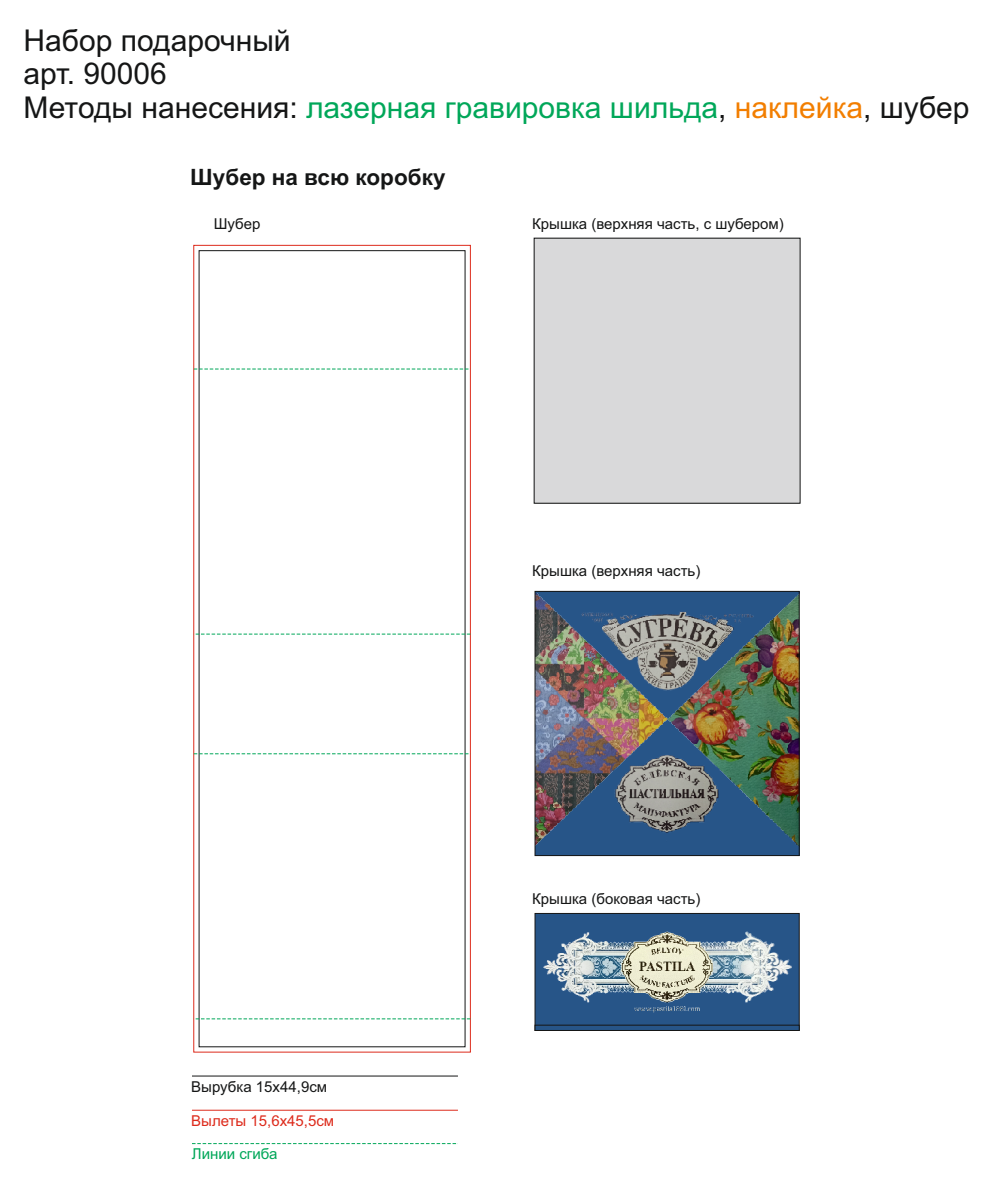
<style>
.page{position:relative;width:993px;height:1188px;background:#fff}
.page>*{position:absolute;margin:0;border:0;box-sizing:border-box;transform-origin:0 0}
.t1{font:30px/33.5px "Arial";color:#151616}
.t2{font:700 22.5px "Arial";color:#151616}
.t3{font:15px "Arial";color:#151616}
.t4{font:15px "Arial";color:#dd2b1c}
.t5{font:15px "Arial";color:#00a759}
.s1{color:#00a759}
.s2{color:#f27e00}
</style>
<div class="page">
<svg style="left:193px;top:245px;width:277px;height:807px"></svg>
<svg style="left:534px;top:912px;width:265px;height:118px;background:#2c5584"></svg>
<hr style="left:192px;top:1075px;width:266px;height:1px;background:#151616">
<hr style="left:192px;top:1109px;width:266px;height:1px;background:#dd2b1c">
<svg style="left:199px;top:250px;width:266px;height:796px"></svg>
<svg style="left:194px;top:369px;width:276px;height:1px"></svg>
<svg style="left:194px;top:633px;width:276px;height:1px"></svg>
<svg style="left:194px;top:753px;width:276px;height:1px"></svg>
<svg style="left:194px;top:1018px;width:276px;height:1px"></svg>
<div style="left:533px;top:238px;width:267px;height:265px;background:#d9d9da"></div>
<img style="left:536px;top:593px;width:261px;height:260px">
<div style="left:534px;top:591px;width:265px;height:264px;border:1px solid #151616"></div>
<img style="left:543px;top:931px;width:248px;height:81px">
<h1 class="t1" style="left:24px;top:26px;width:947px">Набор подарочный<br>арт. 90006<br>Методы нанесения: <span class="s1">лазерная гравировка шильда</span>, <span class="s2">наклейка</span>, шубер</h1>
<h2 class="t2" style="left:190px;top:169px;width:257px">Шубер на всю коробку</h2>
<p class="t3" style="left:214px;top:218px;width:48px">Шубер</p>
<p class="t3" style="left:532px;top:218px;width:253px">Крышка (верхняя часть, с шубером)</p>
<p class="t3" style="left:191px;top:1080px;width:137px">Вырубка 15х44,9см</p>
<p class="t4" style="left:191px;top:1114px;width:144px">Вылеты 15,6х45,5см</p>
<p class="t5" style="left:192px;top:1147px;width:87px">Линии сгиба</p>
<p class="t3" style="left:532px;top:564px;width:170px">Крышка (верхняя часть)</p>
<p class="t3" style="left:532px;top:892px;width:170px">Крышка (боковая часть)</p>
</div>
